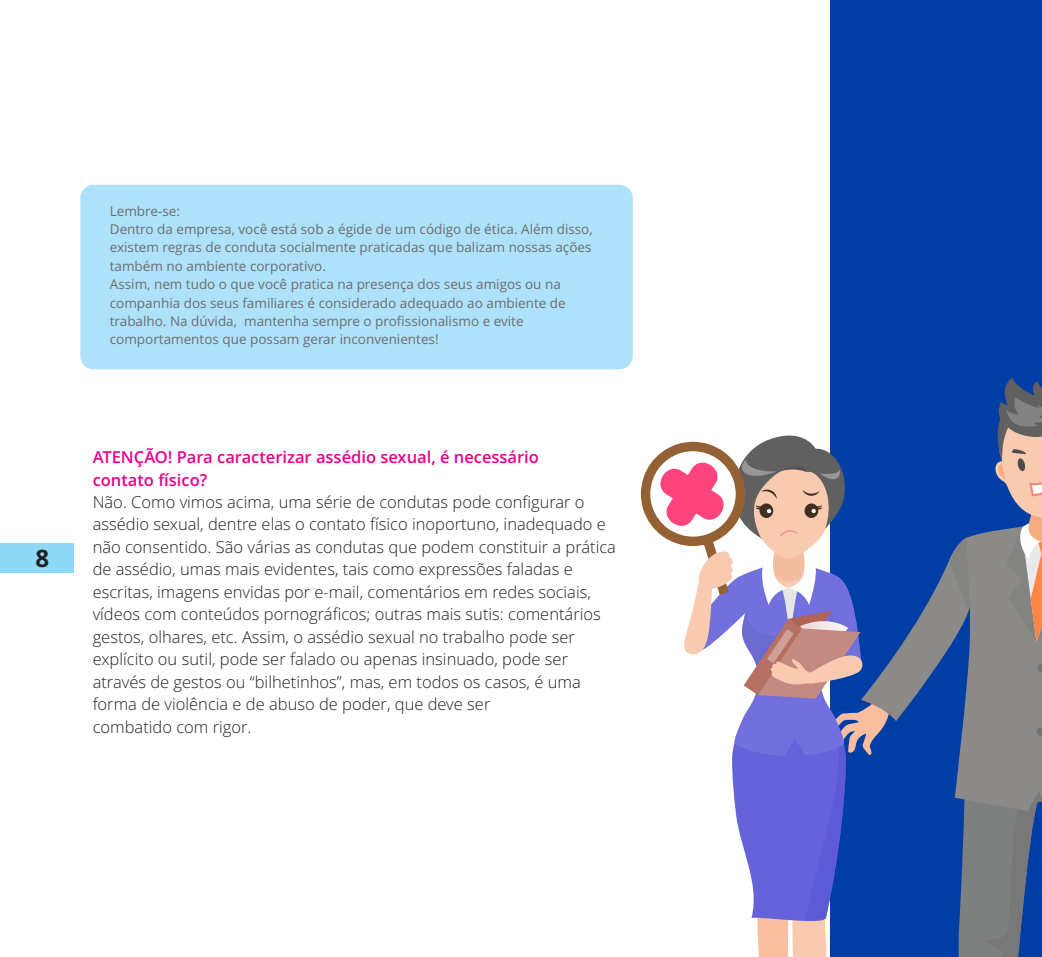
<style>
.page{position:relative;width:1042px;height:957px;background:#fff}
.page>*{position:absolute;margin:0;border:0;box-sizing:border-box;transform-origin:0 0}
.t1{font:700 24px "Open Sans";color:#231f20}
.t2{font:300 16.5px/22.5px "Open Sans";color:#231f20}
.t3{font:600 16.5px "Open Sans";color:#ec008c}
.t4{font:13.5px/18.5px "Open Sans";color:#6d6e70}
</style>
<div class="page">
<div style="left:830px;top:0;width:212px;height:957px;background:#003da5"></div>
<svg style="left:640px;top:378px;width:402px;height:579px"></svg>
<div style="left:0;top:543px;width:74px;height:30px;background:#8ed8f8"></div>
<div style="left:80px;top:185px;width:553px;height:184px;background:#aee2fa;border-radius:13px"></div>
<h1 class="t1" style="left:36px;top:548px;width:15px">8</h1>
<p class="t4" style="left:110px;top:203px;width:484px">Lembre-se:<br>Dentro da empresa, você está sob a égide de um código de ética. Além disso, existem regras de conduta socialmente praticadas que balizam nossas ações também no ambiente corporativo.<br>Assim, nem tudo o que você pratica na presença dos seus amigos ou na companhia dos seus familiares é considerado adequado ao ambiente de trabalho. Na dúvida, mantenha sempre o profissionalismo e evite comportamentos que possam gerar inconvenientes!</p>
<p class="t3" style="left:93px;top:450px;width:448px">ATENÇÃO! Para caracterizar assédio sexual, é necessário</p>
<p class="t2" style="left:93px;top:492px;width:525px">Não. Como vimos acima, uma série de condutas pode configurar o assédio sexual, dentre elas o contato físico inoportuno, inadequado e não consentido. São várias as condutas que podem constituir a prática de assédio, umas mais evidentes, tais como expressões faladas e escritas, imagens envidas por e-mail, comentários em redes sociais, vídeos com conteúdos pornográficos; outras mais sutis: comentários gestos, olhares, etc. Assim, o assédio sexual no trabalho pode ser explícito ou sutil, pode ser falado ou apenas insinuado, pode ser através de gestos ou “bilhetinhos”, mas, em todos os casos, é uma forma de violência e de abuso de poder, que deve ser</p>
<p class="t3" style="left:93px;top:473px;width:116px">contato físico?</p>
<p class="t2" style="left:93px;top:717px;width:160px">combatido com rigor.</p>
</div>
